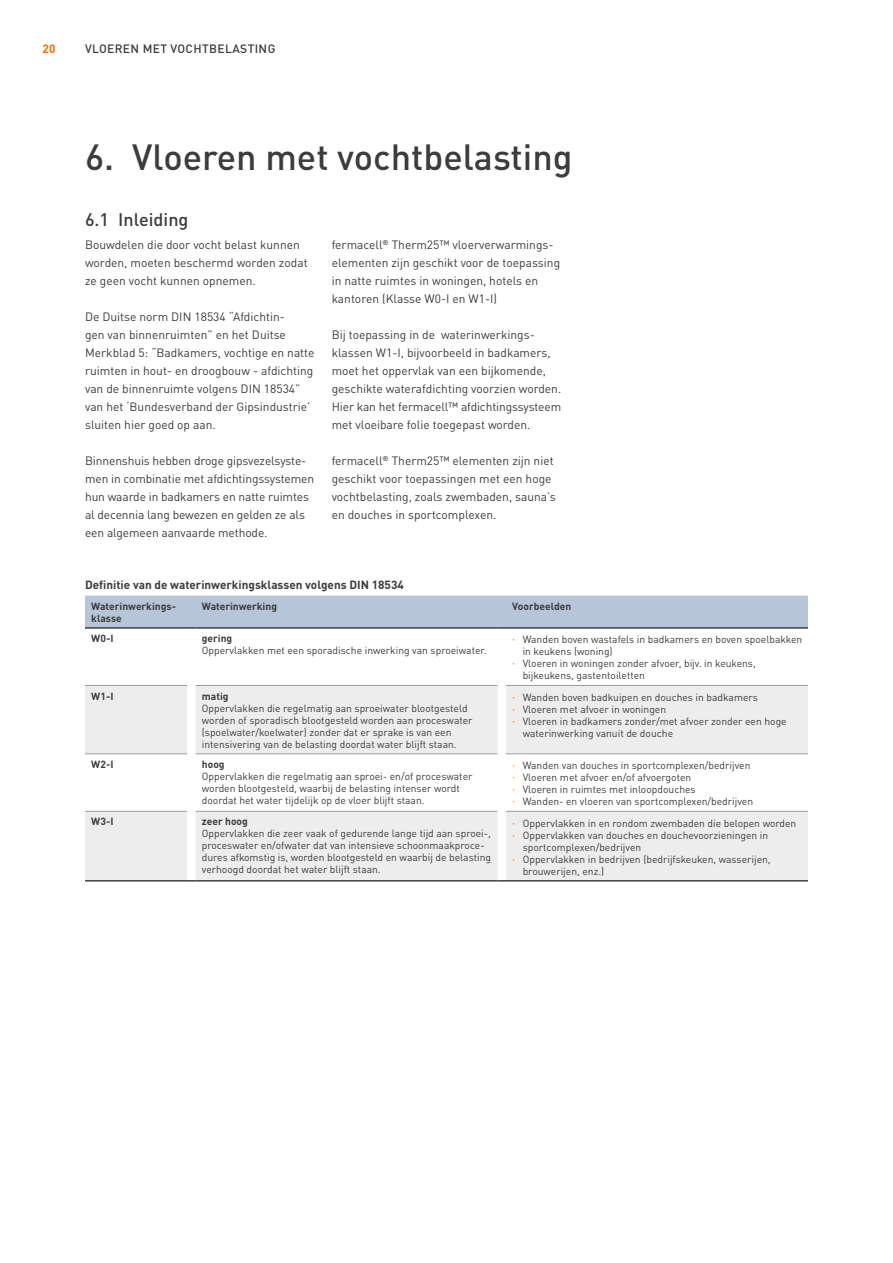
<style>
.page{position:relative;width:893px;height:1263px;background:#fff}
.page>*{position:absolute;margin:0;border:0;box-sizing:border-box;transform-origin:0 0}
.Seitenheadline{font:500 36px "DIN Pro";color:#3c3c3b}
.Subheadline{font:500 18px "DIN Pro";color:#3c3c3b}
.Copytext{font:12px/18px "DIN Pro";color:#3c3c3b}
.Rubrizierung{font:500 12px "DIN Pro";letter-spacing:.03em;color:#3c3c3b}
.t1{font:700 12px "DIN Pro";color:#ff6b00}
.Copytext-2{font:700 11.7px "DIN Pro";color:#3c3c3b}
.Copytext-3{font:10.35px/12px "DIN Pro";color:#3c3c3b}
.Copytext-4{font:700 10.35px/12px "DIN Pro";color:#3c3c3b}
.s1{font-weight:700}
.s2{font-size:11.7px;color:#ff6b00}
</style>
<div class="page">
<svg style="left:85px;top:685px;width:723px;height:195px;fill:#ededed"></svg>
<div style="left:85px;top:596px;width:723px;height:33px;background:#b6c5d7"></div>
<hr style="left:506px;top:627px;width:302px;height:2px;background:#3c3c3b">
<hr style="left:85px;top:685px;width:102px;height:1px;background:#9d9d9c">
<hr style="left:85px;top:753px;width:102px;height:1px;background:#9d9d9c">
<hr style="left:196px;top:685px;width:301px;height:1px;background:#9d9d9c">
<hr style="left:196px;top:753px;width:301px;height:1px;background:#9d9d9c">
<hr style="left:506px;top:685px;width:302px;height:1px;background:#9d9d9c">
<hr style="left:506px;top:753px;width:302px;height:1px;background:#9d9d9c">
<hr style="left:506px;top:811px;width:302px;height:1px;background:#9d9d9c">
<hr style="left:196px;top:811px;width:301px;height:1px;background:#9d9d9c">
<hr style="left:85px;top:811px;width:102px;height:1px;background:#9d9d9c">
<hr style="left:85px;top:880px;width:102px;height:1px;background:#3c3c3b">
<hr style="left:196px;top:880px;width:301px;height:1px;background:#3c3c3b">
<hr style="left:506px;top:880px;width:302px;height:1px;background:#3c3c3b">
<p class="t1" style="left:43px;top:38px;width:15px">20</p>
<p class="Rubrizierung" style="left:85px;top:39px;width:192px">VLOEREN MET VOCHTBELASTING</p>
<p class="Seitenheadline" style="left:85px;top:128px;width:489px">6. Vloeren met vochtbelasting</p>
<p class="Subheadline" style="left:85px;top:205px;width:105px">6.1 Inleiding</p>
<p class="Copytext" style="left:85px;top:234px;width:224px">Bouwdelen die door vocht belast kunnen worden, moeten beschermd worden zodat ze geen vocht kunnen opnemen.</p>
<p class="Copytext" style="left:85px;top:306px;width:231px">De Duitse norm DIN 18534 “Afdichtin-<br>gen van binnenruimten” en het Duitse Merkblad 5: “Badkamers, vochtige en natte ruimten in hout- en droogbouw - afdichting van de binnenruimte volgens DIN 18534” van het ‘Bundesverband der Gipsindustrie’ sluiten hier goed op aan.</p>
<p class="Copytext" style="left:85px;top:450px;width:231px">Binnenshuis hebben droge gipsvezelsyste&shy;men in combinatie met afdichtingssystemen hun waarde in badkamers en natte ruimtes al decennia lang bewezen en gelden ze als een algemeen aanvaarde methode.</p>
<p class="Copytext" style="left:332px;top:234px;width:230px">fermacell<sup>®</sup> Therm25™ vloerverwarmings&shy;elementen zijn geschikt voor de toepassing in natte ruimtes in woningen, hotels en kantoren (Klasse W0-I en W1-I)</p>
<p class="Copytext" style="left:332px;top:324px;width:231px">Bij toepassing in de waterinwerkings&shy;klassen W1-I, bijvoorbeeld in badkamers, moet het oppervlak van een bijkomende, geschikte waterafdichting voorzien worden.<br>Hier kan het fermacell™ afdichtingssysteem met vloeibare folie toegepast worden.</p>
<p class="Copytext" style="left:332px;top:450px;width:225px">fermacell<sup>®</sup> Therm25™ elementen zijn niet geschikt voor toepassingen met een hoge vochtbelasting, zoals zwembaden, sauna’s en douches in sportcomplexen.</p>
<p class="Copytext-2" style="left:85px;top:575px;width:320px">Definitie van de waterinwerkingsklassen volgens DIN 18534</p>
<p class="Copytext-4" style="left:91px;top:599px;width:86px">Waterinwerkings&shy;klasse</p>
<p class="Copytext-4" style="left:202px;top:599px;width:77px">Waterinwerking</p>
<p class="Copytext-4" style="left:512px;top:599px;width:61px">Voorbeelden</p>
<p class="Copytext-4" style="left:91px;top:631px;width:24px">W0-I</p>
<p class="Copytext-3" style="left:202px;top:631px;width:286px"><span class="s1">gering<br></span>Oppervlakken met een sporadische inwerking van sproeiwater.</p>
<p class="Copytext-3" style="left:523px;top:632px;width:281px;text-indent:-10px"><span class="s2">·</span> Wanden boven wastafels in badkamers en boven spoelbakken in keukens (woning)</p>
<p class="Copytext-3" style="left:523px;top:656px;width:235px;text-indent:-10px"><span class="s2">·</span> Vloeren in woningen zonder afvoer, bijv. in keukens, bijkeukens, gastentoiletten</p>
<p class="Copytext-4" style="left:91px;top:689px;width:24px">W1-I</p>
<p class="Copytext-3" style="left:202px;top:689px;width:272px"><span class="s1">matig<br></span>Oppervlakken die regelmatig aan sproeiwater blootgesteld worden of sporadisch blootgesteld worden aan proceswater (spoelwater/koelwater) zonder dat er sprake is van een intensivering van de belasting doordat water blijft staan.</p>
<p class="Copytext-3" style="left:512px;top:690px;width:247px"><span class="s2">·</span> Wanden boven badkuipen en douches in badkamers</p>
<p class="Copytext-3" style="left:512px;top:702px;width:155px"><span class="s2">·</span> Vloeren met afvoer in woningen</p>
<p class="Copytext-3" style="left:523px;top:714px;width:266px;text-indent:-10px"><span class="s2">·</span> Vloeren in badkamers zonder/met afvoer zonder een hoge waterinwerking vanuit de douche</p>
<p class="Copytext-4" style="left:91px;top:757px;width:24px">W2-I</p>
<p class="Copytext-3" style="left:202px;top:757px;width:272px"><span class="s1">hoog<br></span>Oppervlakken die regelmatig aan sproei- en/of proceswater worden blootgesteld, waarbij de belasting intenser wordt doordat het water tijdelijk op de vloer blijft staan.</p>
<p class="Copytext-3" style="left:512px;top:758px;width:240px"><span class="s2">·</span> Wanden van douches in sportcomplexen/bedrijven</p>
<p class="Copytext-3" style="left:512px;top:770px;width:181px"><span class="s2">·</span> Vloeren met afvoer en/of afvoergoten</p>
<p class="Copytext-3" style="left:512px;top:782px;width:185px"><span class="s2">·</span> Vloeren in ruimtes met inloopdouches</p>
<p class="Copytext-3" style="left:512px;top:794px;width:242px"><span class="s2">·</span> Wanden- en vloeren van sportcomplexen/bedrijven</p>
<p class="Copytext-4" style="left:91px;top:814px;width:24px">W3-I</p>
<p class="Copytext-3" style="left:202px;top:815px;width:291px"><span class="s1">zeer hoog<br></span>Oppervlakken die zeer vaak of gedurende lange tijd aan sproei-, proceswater en/ofwater dat van intensieve schoonmaakproce&shy;dures afkomstig is, worden blootgesteld en waarbij de belasting verhoogd doordat het water blijft staan.</p>
<p class="Copytext-3" style="left:512px;top:816px;width:286px"><span class="s2">·</span> Oppervlakken in en rondom zwembaden die belopen worden</p>
<p class="Copytext-3" style="left:523px;top:828px;width:247px;text-indent:-10px"><span class="s2">·</span> Oppervlakken van douches en douchevoorzieningen in sportcomplexen/bedrijven</p>
<p class="Copytext-3" style="left:523px;top:852px;width:249px;text-indent:-10px"><span class="s2">·</span> Oppervlakken in bedrijven (bedrijfskeuken, wasserijen, brouwerijen, enz.)</p>
</div>
